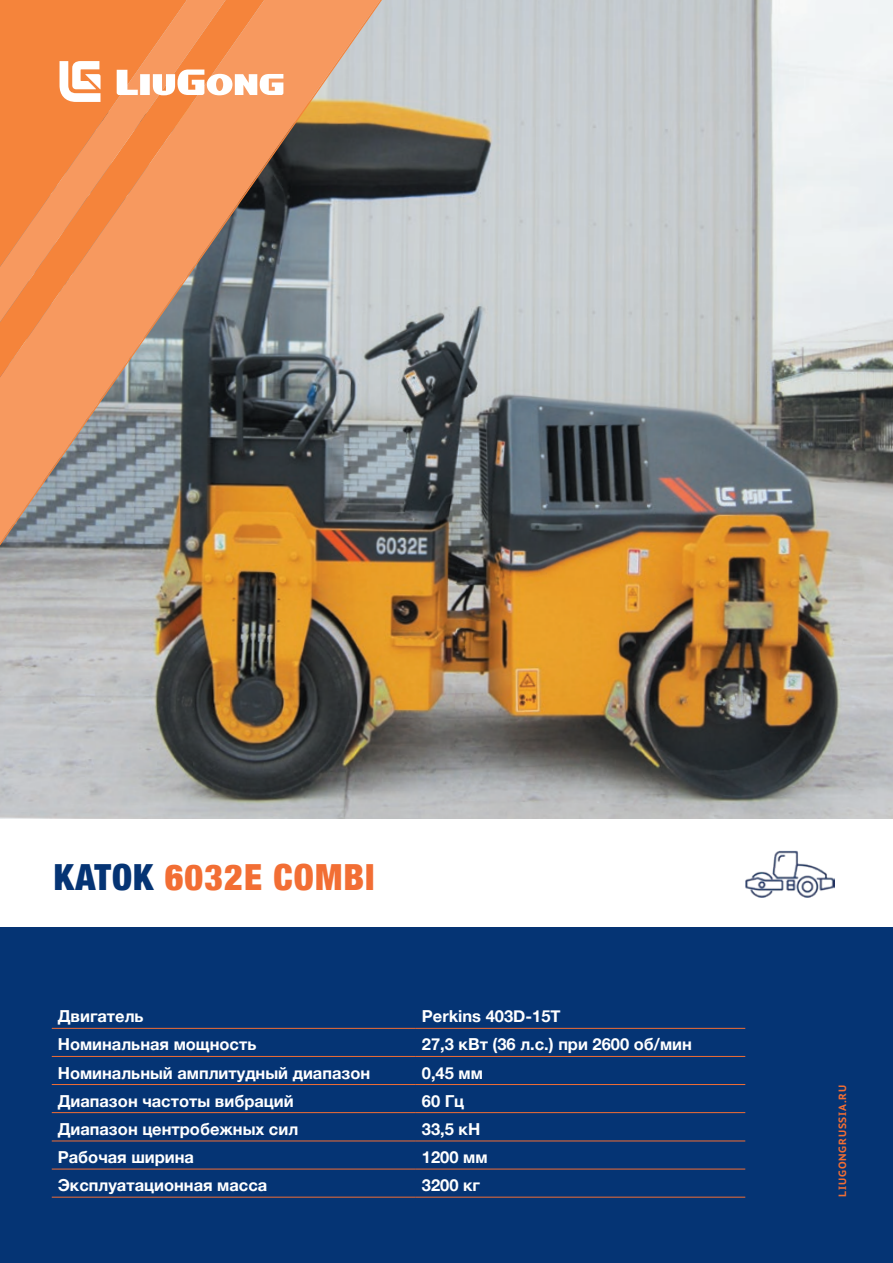
<style>
.page{position:relative;width:893px;height:1263px;background:#fff}
.page>*{position:absolute;margin:0;border:0;box-sizing:border-box;transform-origin:0 0}
.t1{font:900 condensed 36px "Helvetica Neue";letter-spacing:.03em;color:#f26e34}
.t2{font:700 16.5px "Helvetica Neue";color:#fff}
.t3{font:700 10.5px "PT Sans Caption";letter-spacing:.075em;color:#f26e34}
.s1{color:#053474}
</style>
<div class="page">
<div style="left:0;top:928px;width:893px;height:335px;background:#053474"></div>
<hr style="left:52px;top:1028px;width:364px;height:1px;background:#f26e34">
<hr style="left:416px;top:1028px;width:329px;height:1px;background:#f26e34">
<hr style="left:52px;top:1056px;width:364px;height:1px;background:#f26e34">
<hr style="left:416px;top:1056px;width:329px;height:1px;background:#f26e34">
<hr style="left:52px;top:1084px;width:364px;height:1px;background:#f26e34">
<hr style="left:416px;top:1084px;width:329px;height:1px;background:#f26e34">
<hr style="left:52px;top:1112px;width:364px;height:1px;background:#f26e34">
<hr style="left:416px;top:1112px;width:329px;height:1px;background:#f26e34">
<hr style="left:52px;top:1141px;width:364px;height:1px;background:#f26e34">
<hr style="left:416px;top:1141px;width:329px;height:1px;background:#f26e34">
<hr style="left:52px;top:1169px;width:364px;height:1px;background:#f26e34">
<hr style="left:416px;top:1169px;width:329px;height:1px;background:#f26e34">
<hr style="left:52px;top:1197px;width:364px;height:1px;background:#f26e34">
<hr style="left:416px;top:1197px;width:329px;height:1px;background:#f26e34">
<img style="left:0;top:0;width:893px;height:819px">
<img style="left:745px;top:851px;width:89px;height:47px">
<svg style="left:0;top:0;width:380px;height:543px;background:#988170"></svg>
<svg style="left:0;top:0;width:226px;height:322px;background:#ed8c4e"></svg>
<svg style="left:60px;top:61px;width:41px;height:41px"></svg>
<svg style="left:117px;top:70px;width:166px;height:25px"></svg>
<h2 class="t1" style="left:54px;top:848px;width:322px"><span class="s1">КАТОК</span> 6032E COMBI</h2>
<p class="t2" style="left:58px;top:1003px;width:87px">Двигатель</p>
<p class="t2" style="left:422px;top:1003px;width:140px">Perkins 403D-15T</p>
<p class="t2" style="left:58px;top:1031px;width:200px">Номинальная мощность</p>
<p class="t2" style="left:422px;top:1031px;width:272px">27,3 кВт (36 л.с.) при 2600 об/мин</p>
<p class="t2" style="left:58px;top:1060px;width:314px">Номинальный амплитудный диапазон</p>
<p class="t2" style="left:422px;top:1060px;width:63px">0,45 мм</p>
<p class="t2" style="left:58px;top:1088px;width:237px">Диапазон частоты вибраций</p>
<p class="t2" style="left:422px;top:1088px;width:44px">60 Гц</p>
<p class="t2" style="left:58px;top:1116px;width:242px">Диапазон центробежных сил</p>
<p class="t2" style="left:422px;top:1116px;width:60px">33,5 кН</p>
<p class="t2" style="left:58px;top:1144px;width:138px">Рабочая ширина</p>
<p class="t2" style="left:422px;top:1144px;width:67px">1200 мм</p>
<p class="t2" style="left:58px;top:1172px;width:211px">Эксплуатационная масса</p>
<p class="t2" style="left:422px;top:1172px;width:60px">3200 кг</p>
<p class="t3" style="left:835px;top:1197px;width:113px;rotate:-90deg">LIUGONGRUSSIA.RU</p>
</div>
